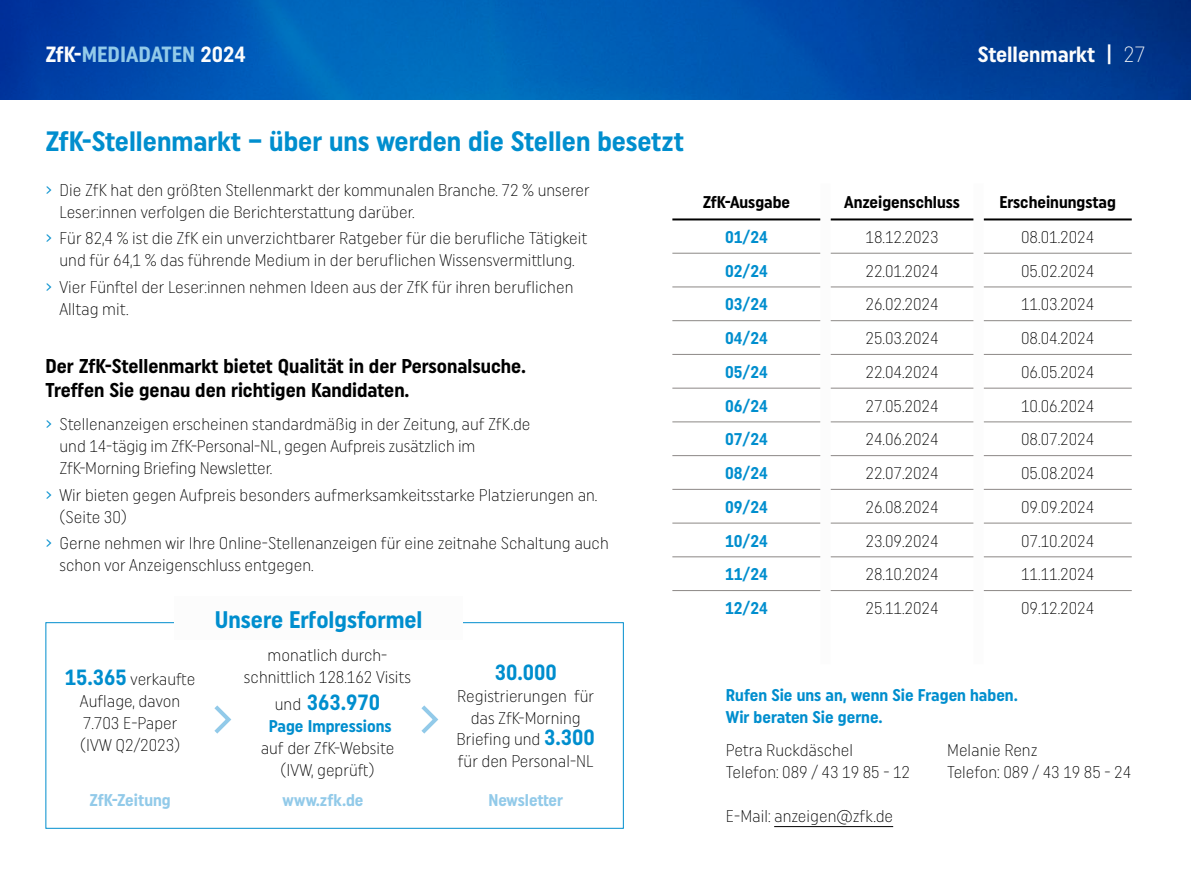
<style>
.page{position:relative;width:1191px;height:879px;background:#fff}
.page>*{position:absolute;margin:0;border:0;box-sizing:border-box;transform-origin:0 0}
.t1{font:700 28px "Uniform Condensed";color:#008ece}
.t2{font:700 24px "Uniform Condensed";color:#008ece}
.t3{font:700 22px "Uniform Condensed";color:#92cae9}
.t4{font:700 22px "Uniform Condensed";color:#008ece}
.t5{font:700 22px "Uniform Condensed";color:#fcfcfc}
.t6{font:700 20px/24px "Uniform Condensed";color:#000}
.t7{font:300 17px/22px "Uniform Condensed";color:#000}
.t8{font:700 17px/22px "Uniform Condensed";color:#008ece}
.t9{font:700 17px "Uniform Condensed";color:#000}
.t10{font:700 17px "Uniform Condensed";color:#92cae9}
.s1{color:#fcfcfc}
.s2{font-weight:300}
.s3{font-weight:400;color:#008ece}
.s4{font-weight:700;font-size:22px;color:#008ece}
.s5{font-weight:300;font-size:17px;color:#000}
</style>
<div class="page">
<svg style="left:0;top:0;width:1191px;height:100px;background:#0050a9"></svg>
<div style="left:45px;top:622px;width:579px;height:207px;border:1px solid #008ece"></div>
<div style="left:175px;top:596px;width:288px;height:44px;background:#fcfcfc"></div>
<svg style="left:214px;top:705px;width:18px;height:29px"></svg>
<svg style="left:421px;top:705px;width:18px;height:29px"></svg>
<hr style="left:672px;top:218px;width:148px;height:2px;background:#000">
<hr style="left:830px;top:218px;width:143px;height:2px;background:#000">
<hr style="left:983px;top:218px;width:148px;height:2px;background:#000">
<hr style="left:672px;top:253px;width:148px;height:1px;background:#8c8886">
<hr style="left:830px;top:253px;width:143px;height:1px;background:#8c8886">
<hr style="left:983px;top:253px;width:148px;height:1px;background:#8c8886">
<hr style="left:672px;top:286px;width:148px;height:1px;background:#8c8886">
<hr style="left:830px;top:286px;width:143px;height:1px;background:#8c8886">
<hr style="left:983px;top:286px;width:148px;height:1px;background:#8c8886">
<hr style="left:672px;top:320px;width:148px;height:1px;background:#8c8886">
<hr style="left:830px;top:320px;width:143px;height:1px;background:#8c8886">
<hr style="left:983px;top:320px;width:148px;height:1px;background:#8c8886">
<hr style="left:672px;top:354px;width:148px;height:1px;background:#8c8886">
<hr style="left:830px;top:354px;width:143px;height:1px;background:#8c8886">
<hr style="left:983px;top:354px;width:148px;height:1px;background:#8c8886">
<hr style="left:672px;top:388px;width:148px;height:1px;background:#8c8886">
<hr style="left:830px;top:388px;width:143px;height:1px;background:#8c8886">
<hr style="left:983px;top:388px;width:148px;height:1px;background:#8c8886">
<hr style="left:672px;top:421px;width:148px;height:1px;background:#8c8886">
<hr style="left:830px;top:421px;width:143px;height:1px;background:#8c8886">
<hr style="left:983px;top:421px;width:148px;height:1px;background:#8c8886">
<hr style="left:672px;top:455px;width:148px;height:1px;background:#8c8886">
<hr style="left:830px;top:455px;width:143px;height:1px;background:#8c8886">
<hr style="left:983px;top:455px;width:148px;height:1px;background:#8c8886">
<hr style="left:672px;top:489px;width:148px;height:1px;background:#8c8886">
<hr style="left:830px;top:489px;width:143px;height:1px;background:#8c8886">
<hr style="left:983px;top:489px;width:148px;height:1px;background:#8c8886">
<hr style="left:672px;top:522px;width:148px;height:1px;background:#8c8886">
<hr style="left:830px;top:522px;width:143px;height:1px;background:#8c8886">
<hr style="left:983px;top:522px;width:148px;height:1px;background:#8c8886">
<hr style="left:672px;top:556px;width:148px;height:1px;background:#8c8886">
<hr style="left:830px;top:556px;width:143px;height:1px;background:#8c8886">
<hr style="left:983px;top:556px;width:148px;height:1px;background:#8c8886">
<hr style="left:672px;top:590px;width:148px;height:1px;background:#8c8886">
<hr style="left:830px;top:590px;width:143px;height:1px;background:#8c8886">
<hr style="left:983px;top:590px;width:148px;height:1px;background:#8c8886">
<hr style="left:774px;top:826px;width:119px;height:1px;background:#000">
<p class="t3" style="left:45px;top:41px;width:202px"><span class="s1">ZfK-</span>MEDIADATEN <span class="s1">2024</span></p>
<p class="t5" style="left:978px;top:41px;width:169px">Stellenmarkt | <span class="s2">27</span></p>
<h1 class="t1" style="left:45px;top:125px;width:640px">ZfK-Stellenmarkt – über uns werden die Stellen besetzt</h1>
<p class="t7" style="left:60px;top:179px;width:532px;text-indent:-14px"><span class="s3">›</span> Die ZfK hat den größten Stellenmarkt der kommunalen Branche. 72 % unserer<br>Leser:innen verfolgen die Berichterstattung darüber.</p>
<p class="t7" style="left:45px;top:227px;width:543px;text-align:center"><span class="s3">›</span> Für 82,4 % ist die ZfK ein unverzichtbarer Ratgeber für die berufliche Tätigkeit und für 64,1 % das führende Medium in der beruflichen Wissensvermittlung.</p>
<p class="t7" style="left:60px;top:275px;width:515px;text-indent:-14px"><span class="s3">›</span> Vier Fünftel der Leser:innen nehmen Ideen aus der ZfK für ihren beruflichen<br>Alltag mit.</p>
<p class="t6" style="left:45px;top:354px;width:482px">Der ZfK-Stellenmarkt bietet Qualität in der Personalsuche.<br>Treffen Sie genau den richtigen Kandidaten.</p>
<p class="t7" style="left:60px;top:413px;width:472px;text-indent:-14px"><span class="s3">›</span> Stellenanzeigen erscheinen standardmäßig in der Zeitung, auf ZfK.de und 14-tägig im ZfK-Personal-NL, gegen Aufpreis zusätzlich im<br>ZfK-Morning Briefing Newsletter.</p>
<p class="t7" style="left:60px;top:483px;width:539px;text-indent:-14px"><span class="s3">›</span> Wir bieten gegen Aufpreis besonders aufmerksamkeitsstarke Platzierungen an. (Seite 30)</p>
<p class="t7" style="left:60px;top:531px;width:551px;text-indent:-14px"><span class="s3">›</span> Gerne nehmen wir Ihre Online-Stellenanzeigen für eine zeitnahe Schaltung auch schon vor Anzeigenschluss entgegen.</p>
<p class="t7" style="left:65px;top:668px;width:132px;text-align:center"><span class="s4">15.365</span> verkaufte<br>Auflage, davon<br>7.703 E-Paper<br>(IVW Q2/2023)</p>
<h2 class="t2" style="left:215px;top:605px;width:209px">Unsere Erfolgsformel</h2>
<p class="t7" style="left:244px;top:643px;width:169px;text-align:center">monatlich durch&shy;schnittlich 128.162 Visits</p>
<p class="t4" style="left:275px;top:689px;width:107px"><span class="s5">und</span> 363.970</p>
<p class="t8" style="left:269px;top:715px;width:124px">Page Impressions</p>
<p class="t7" style="left:261px;top:737px;width:135px;text-align:center">auf der ZfK-Website (IVW, geprüft)</p>
<p class="t4" style="left:495px;top:659px;width:64px">30.000</p>
<p class="t7" style="left:456px;top:685px;width:140px;text-align:center">Registrierungen für das ZfK-Morning<br>Briefing und <span class="s4">3.300 </span>für den Personal-NL</p>
<p class="t10" style="left:90px;top:790px;width:83px">ZfK-Zeitung</p>
<p class="t10" style="left:282px;top:790px;width:82px">www.zfk.de</p>
<p class="t10" style="left:488px;top:790px;width:76px">Newsletter</p>
<p class="t9" style="left:702px;top:192px;width:89px">ZfK-Ausgabe</p>
<p class="t9" style="left:844px;top:192px;width:117px">Anzeigenschluss</p>
<p class="t9" style="left:999px;top:192px;width:118px">Erscheinungstag</p>
<p class="t8" style="left:725px;top:226px;width:44px">01/24</p>
<p class="t7" style="left:865px;top:226px;width:75px">18.12.2023</p>
<p class="t7" style="left:1021px;top:226px;width:75px">08.01.2024</p>
<p class="t8" style="left:725px;top:259px;width:44px">02/24</p>
<p class="t7" style="left:865px;top:259px;width:75px">22.01.2024</p>
<p class="t7" style="left:1021px;top:259px;width:75px">05.02.2024</p>
<p class="t8" style="left:725px;top:293px;width:44px">03/24</p>
<p class="t7" style="left:865px;top:293px;width:75px">26.02.2024</p>
<p class="t7" style="left:1021px;top:293px;width:75px">11.03.2024</p>
<p class="t8" style="left:725px;top:327px;width:44px">04/24</p>
<p class="t7" style="left:865px;top:327px;width:75px">25.03.2024</p>
<p class="t7" style="left:1021px;top:327px;width:75px">08.04.2024</p>
<p class="t8" style="left:725px;top:361px;width:44px">05/24</p>
<p class="t7" style="left:865px;top:361px;width:75px">22.04.2024</p>
<p class="t7" style="left:1021px;top:361px;width:75px">06.05.2024</p>
<p class="t8" style="left:725px;top:394px;width:44px">06/24</p>
<p class="t7" style="left:865px;top:394px;width:75px">27.05.2024</p>
<p class="t7" style="left:1021px;top:394px;width:75px">10.06.2024</p>
<p class="t8" style="left:725px;top:428px;width:44px">07/24</p>
<p class="t7" style="left:865px;top:428px;width:75px">24.06.2024</p>
<p class="t7" style="left:1021px;top:428px;width:75px">08.07.2024</p>
<p class="t8" style="left:725px;top:462px;width:44px">08/24</p>
<p class="t7" style="left:865px;top:462px;width:75px">22.07.2024</p>
<p class="t7" style="left:1021px;top:462px;width:75px">05.08.2024</p>
<p class="t8" style="left:725px;top:496px;width:44px">09/24</p>
<p class="t7" style="left:865px;top:495px;width:75px">26.08.2024</p>
<p class="t7" style="left:1021px;top:495px;width:75px">09.09.2024</p>
<p class="t8" style="left:725px;top:529px;width:44px">10/24</p>
<p class="t7" style="left:865px;top:529px;width:75px">23.09.2024</p>
<p class="t7" style="left:1021px;top:529px;width:75px">07.10.2024</p>
<p class="t8" style="left:725px;top:563px;width:44px">11/24</p>
<p class="t7" style="left:865px;top:563px;width:75px">28.10.2024</p>
<p class="t7" style="left:1021px;top:563px;width:75px">11.11.2024</p>
<p class="t8" style="left:725px;top:597px;width:44px">12/24</p>
<p class="t7" style="left:865px;top:597px;width:75px">25.11.2024</p>
<p class="t7" style="left:1021px;top:597px;width:75px">09.12.2024</p>
<p class="t8" style="left:726px;top:683px;width:293px">Rufen Sie uns an, wenn Sie Fragen haben.<br>Wir beraten Sie gerne.</p>
<p class="t7" style="left:726px;top:739px;width:186px">Petra Ruckdäschel<br>Telefon: 089 / 43 19 85 - 12</p>
<p class="t7" style="left:726px;top:805px;width:169px">E-Mail: anzeigen@zfk.de</p>
<p class="t7" style="left:947px;top:739px;width:186px">Melanie Renz<br>Telefon: 089 / 43 19 85 - 24</p>
</div>
